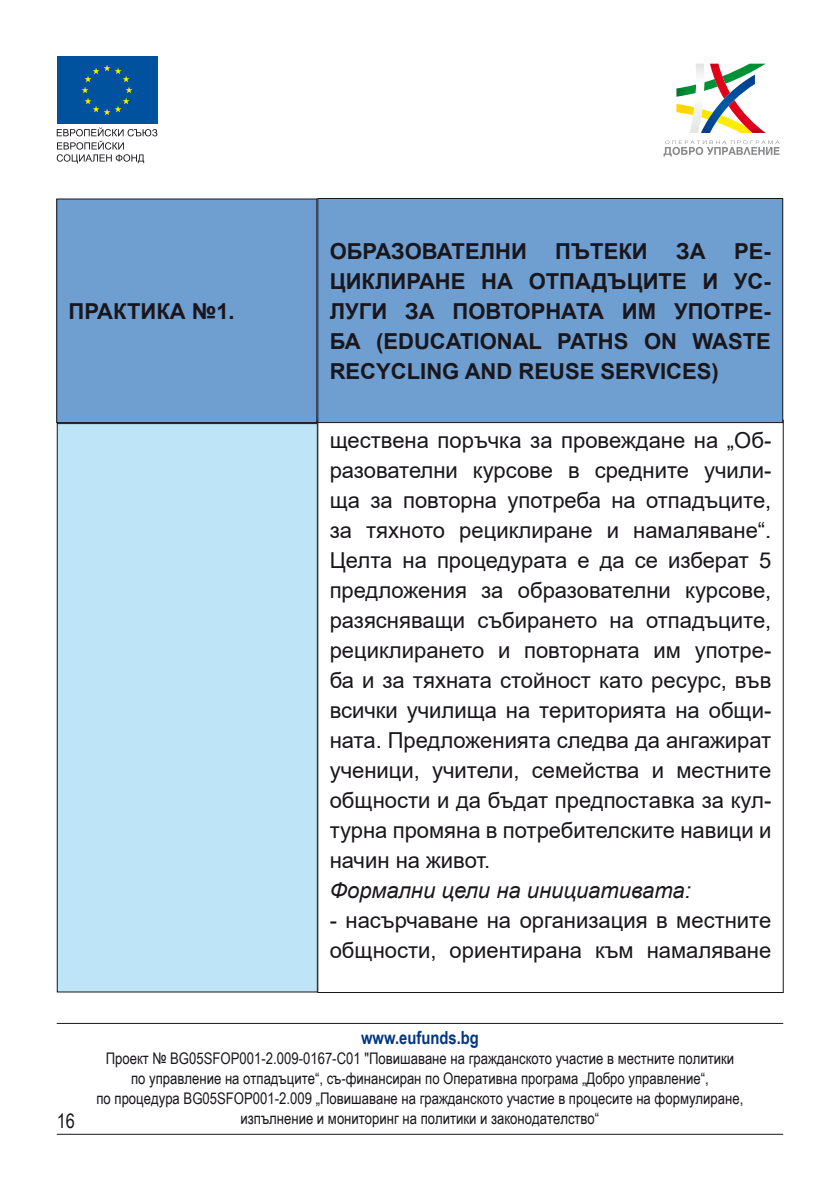
<style>
.page{position:relative;width:840px;height:1191px;background:#fff}
.page>*{position:absolute;margin:0;border:0;box-sizing:border-box;transform-origin:0 0}
.t1{font:22px/30px "Arial";color:#1a171c;text-align:justify}
.t2{font:700 22px/30px "Arial";color:#1a171c;text-align:justify}
.t3{font:italic 22px "Arial";color:#1a171c}
.t4{font:20px "Arial Narrow";color:#1a171c}
.t5{font:700 18px "Arial Narrow";color:#003882}
.t6{font:16px/20px "Arial Narrow";color:#1a171c;text-align:center}
</style>
<div class="page">
<svg style="left:57px;top:127px;width:100px;height:36px"></svg>
<div style="left:57px;top:57px;width:100px;height:67px;background:#00519e"></div>
<svg style="left:82px;top:65px;width:50px;height:50px"></svg>
<svg style="left:663px;top:140px;width:116px;height:17px"></svg>
<svg style="left:676px;top:64px;width:89px;height:69px"></svg>
<hr style="left:57px;top:1133px;width:725px;height:1px;background:#1a171c">
<hr style="left:57px;top:1023px;width:725px;height:1px;background:#1a171c">
<div style="left:317px;top:198px;width:465px;height:224px;background:#6f9ed0"></div>
<div style="left:317px;top:198px;width:465px;height:225px;border:1px solid #1a171c"></div>
<div style="left:57px;top:199px;width:259px;height:223px;background:#6f9ed0"></div>
<div style="left:56px;top:198px;width:261px;height:225px;border:1px solid #1a171c"></div>
<div style="left:57px;top:423px;width:260px;height:569px;background:#bde4f7"></div>
<div style="left:57px;top:423px;width:260px;height:569px;border:1px solid #1a171c"></div>
<p class="t2" style="left:69px;top:296px;width:167px">ПРАКТИКА №1.</p>
<p class="t2" style="left:329px;top:236px;width:199px">ОБРАЗОВАТЕЛНИ</p>
<p class="t2" style="left:555px;top:236px;width:94px">ПЪТЕКИ</p>
<p class="t2" style="left:675px;top:236px;width:31px">ЗА</p>
<p class="t2" style="left:329px;top:236px;width:442px;text-indent:404px">РЕ-ЦИКЛИРАНЕ НА ОТПАДЪЦИТЕ И УС-ЛУГИ ЗА ПОВТОРНАТА ИМ УПОТРЕ-БА (EDUCATIONAL PATHS ON WASTE RECYCLING AND REUSE SERVICES)</p>
<p class="t1" style="left:329px;top:425px;width:443px">ществена поръчка за провеждане на „Об&shy;разователни курсове в средните учили&shy;ща за повторна употреба на отпадъците, за тяхното рециклиране и намаляване“.<br>Целта на процедурата е да се изберат 5 предложения за образователни курсове, разясняващи събирането на отпадъците, рециклирането и повторната им употре&shy;ба и за тяхната стойност като ресурс, във всички училища на територията на общи&shy;ната. Предложенията следва да ангажират ученици, учители, семейства и местните общности и да бъдат предпоставка за кул&shy;турна промяна в потребителските навици и начин на живот.</p>
<p class="t3" style="left:329px;top:876px;width:362px">Формални цели на инициативата:</p>
<p class="t1" style="left:329px;top:905px;width:443px">- насърчаване на организация в местните общности, ориентирана към намаляване</p>
<p class="t5" style="left:361px;top:1023px;width:119px">www.eufunds.bg</p>
<p class="t6" style="left:96px;top:1047px;width:648px">Проект № BG05SFOP001-2.009-0167-C01 "Повишаване на гражданското участие в местните политики по управление на отпадъците“, съ-финансиран по Оперативна програма „Добро управление“,<br>по процедура BG05SFOP001-2.009 „Повишаване на гражданското участие в процесите на формулиране,</p>
<p class="t4" style="left:57px;top:1106px;width:20px">16</p>
<p class="t6" style="left:240px;top:1107px;width:360px">изпълнение и мониторинг на политики и законодателство“</p>
</div>
